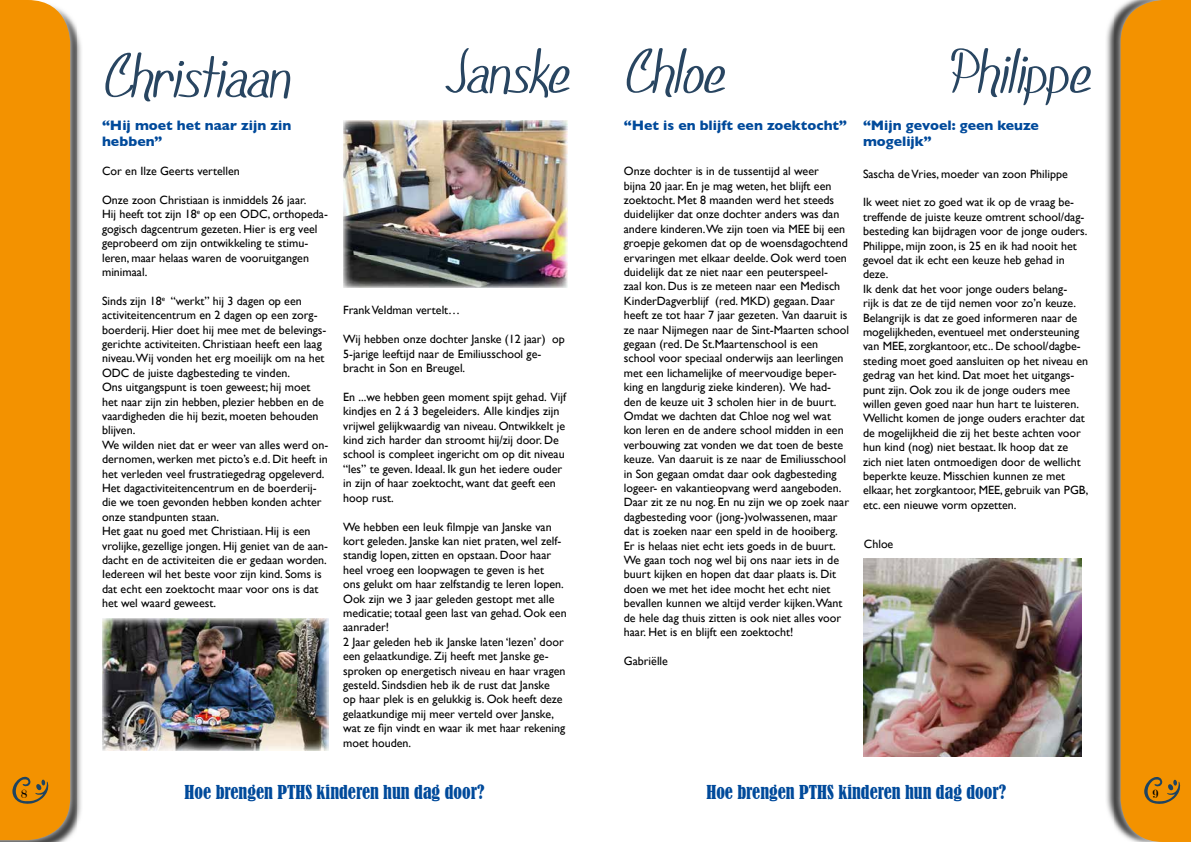
<style>
.page{position:relative;width:1191px;height:842px;background:#fff}
.page>*{position:absolute;margin:0;border:0;box-sizing:border-box;transform-origin:0 0}
.t1{font:69.7px "SF Foxboro Script";color:#284561}
.t2{font:condensed 18px "Bernard";color:#004a9b}
.t3{font:700 14px/16.8px "Gill Sans";color:#004a9b}
.t4{font:13px "Modern";color:#000}
.t5{font:12px/14.4px "Gill Sans";color:#000}
</style>
<div class="page">
<img style="left:76px;top:26px;width:6px;height:803px">
<img style="left:0;top:17px;width:76px;height:825px">
<div style="left:0;top:0;width:70px;height:840px;background:#f39200"></div>
<svg style="left:12px;top:777px;width:37px;height:27px"></svg>
<img style="left:1106px;top:7px;width:14px;height:825px">
<div style="left:1120px;top:0;width:71px;height:842px;background:#f39200"></div>
<svg style="left:1144px;top:777px;width:37px;height:27px"></svg>
<img style="left:102px;top:618px;width:226px;height:132px">
<img style="left:343px;top:120px;width:224px;height:168px">
<img style="left:864px;top:558px;width:217px;height:198px">
<h1 class="t1" style="left:102px;top:39px;width:188px">Christiaan</h1>
<h1 class="t1" style="left:445px;top:34px;width:279px">Janske Chloe</h1>
<h1 class="t1" style="left:946px;top:34px;width:144px">Philippe</h1>
<p class="t3" style="left:102px;top:116px;width:191px">“Hij moet het naar zijn zin hebben”</p>
<p class="t5" style="left:102px;top:164px;width:139px">Cor en Ilze Geerts vertellen</p>
<p class="t5" style="left:102px;top:193px;width:227px">Onze zoon Christiaan is inmiddels 26 jaar.<br>Hij heeft tot zijn 18<sup>e</sup> op een ODC, orthopeda&shy;gogisch dagcentrum gezeten. Hier is erg veel geprobeerd om zijn ontwikkeling te stimu&shy;leren, maar helaas waren de vooruitgangen minimaal.</p>
<p class="t5" style="left:102px;top:293px;width:228px">Sinds zijn 18<sup>e</sup> “werkt” hij 3 dagen op een activiteitencentrum en 2 dagen op een zorg&shy;boerderij. Hier doet hij mee met de belevings&shy;gerichte activiteiten. Christiaan heeft een laag niveau.Wij vonden het erg moeilijk om na het ODC de juiste dagbesteding te vinden.<br>Ons uitgangspunt is toen geweest; hij moet het naar zijn zin hebben, plezier hebben en de vaardigheden die hij bezit, moeten behouden blijven.<br>We wilden niet dat er weer van alles werd on&shy;dernomen, werken met picto’s e.d. Dit heeft in het verleden veel frustratiegedrag opgeleverd.<br>Het dagactiviteitencentrum en de boerderij&shy;die we toen gevonden hebben konden achter onze standpunten staan.<br>Het gaat nu goed met Christiaan. Hij is een vrolijke, gezellige jongen. Hij geniet van de aan&shy;dacht en de activiteiten die er gedaan worden.<br>Iedereen wil het beste voor zijn kind. Soms is dat echt een zoektocht maar voor ons is dat het wel waard geweest.</p>
<p class="t5" style="left:343px;top:303px;width:119px">Frank Veldman vertelt…</p>
<p class="t5" style="left:343px;top:332px;width:223px">Wij hebben onze dochter Janske (12 jaar) op<br>5-jarige leeftijd naar de Emiliusschool ge&shy;bracht in Son en Breugel.</p>
<p class="t5" style="left:343px;top:389px;width:224px">En ...we hebben geen moment spijt gehad. Vijf kindjes en 2 á 3 begeleiders. Alle kindjes zijn vrijwel gelijkwaardig van niveau. Ontwikkelt je kind zich harder dan stroomt hij/zij door. De school is compleet ingericht om op dit niveau “les” te geven. Ideaal. Ik gun het iedere ouder in zijn of haar zoektocht, want dat geeft een hoop rust.</p>
<p class="t5" style="left:343px;top:519px;width:225px">We hebben een leuk filmpje van Janske van kort geleden. Janske kan niet praten, wel zelf&shy;standig lopen, zitten en opstaan. Door haar heel vroeg een loopwagen te geven is het<br>ons gelukt om haar zelfstandig te leren lopen.<br>Ook zijn we 3 jaar geleden gestopt met alle medicatie; totaal geen last van gehad. Ook een aanrader!<br>2 Jaar geleden heb ik Janske laten ‘lezen’ door een gelaatkundige. Zij heeft met Janske ge&shy;sproken op energetisch niveau en haar vragen gesteld. Sindsdien heb ik de rust dat Janske<br>op haar plek is en gelukkig is. Ook heeft deze gelaatkundige mij meer verteld over Janske, wat ze fijn vindt en waar ik met haar rekening moet houden.</p>
<p class="t3" style="left:624px;top:116px;width:225px">“Het is en blijft een zoektocht”</p>
<p class="t5" style="left:624px;top:164px;width:227px">Onze dochter is in de tussentijd al weer<br>bijna 20 jaar. En je mag weten, het blijft een zoektocht. Met 8 maanden werd het steeds duidelijker dat onze dochter anders was dan andere kinderen.We zijn toen via MEE bij een groepje gekomen dat op de woensdagochtend ervaringen met elkaar deelde. Ook werd toen duidelijk dat ze niet naar een peuterspeel-<br>zaal kon. Dus is ze meteen naar een Medisch KinderDagverblijf (red. MKD) gegaan. Daar heeft ze tot haar 7 jaar gezeten. Van daaruit is ze naar Nijmegen naar de Sint-Maarten school gegaan (red. De St.Maartenschool is een school voor speciaal onderwijs aan leerlingen met een lichamelijke of meervoudige beper&shy;king en langdurig zieke kinderen). We had&shy;den de keuze uit 3 scholen hier in de buurt.<br>Omdat we dachten dat Chloe nog wel wat kon leren en de andere school midden in een verbouwing zat vonden we dat toen de beste keuze. Van daaruit is ze naar de Emiliusschool in Son gegaan omdat daar ook dagbesteding logeer- en vakantieopvang werd aangeboden.<br>Daar zit ze nu nog. En nu zijn we op zoek naar dagbesteding voor (jong-)volwassenen, maar dat is zoeken naar een speld in de hooiberg.<br>Er is helaas niet echt iets goeds in de buurt.<br>We gaan toch nog wel bij ons naar iets in de buurt kijken en hopen dat daar plaats is. Dit doen we met het idee mocht het echt niet bevallen kunnen we altijd verder kijken.Want de hele dag thuis zitten is ook niet alles voor haar. Het is en blijft een zoektocht!</p>
<p class="t5" style="left:624px;top:653px;width:46px">Gabriëlle</p>
<p class="t3" style="left:863px;top:116px;width:177px">“Mijn gevoel: geen keuze mogelijk”</p>
<p class="t5" style="left:863px;top:166px;width:206px">Sascha de Vries, moeder van zoon Philippe</p>
<p class="t5" style="left:863px;top:195px;width:227px">Ik weet niet zo goed wat ik op de vraag be&shy;treffende de juiste keuze omtrent school/dag&shy;besteding kan bijdragen voor de jonge ouders.<br>Philippe, mijn zoon, is 25 en ik had nooit het gevoel dat ik echt een keuze heb gehad in deze.<br>Ik denk dat het voor jonge ouders belang-<br>rijk is dat ze de tijd nemen voor zo’n keuze.<br>Belangrijk is dat ze goed informeren naar de mogelijkheden, eventueel met ondersteuning van MEE, zorgkantoor, etc.. De school/dagbe&shy;steding moet goed aansluiten op het niveau en gedrag van het kind. Dat moet het uitgangs&shy;punt zijn. Ook zou ik de jonge ouders mee willen geven goed naar hun hart te luisteren.<br>Wellicht komen de jonge ouders erachter dat de mogelijkheid die zij het beste achten voor hun kind (nog) niet bestaat. Ik hoop dat ze zich niet laten ontmoedigen door de wellicht beperkte keuze. Misschien kunnen ze met elkaar, het zorgkantoor, MEE, gebruik van PGB, etc. een nieuwe vorm opzetten.</p>
<p class="t5" style="left:864px;top:537px;width:31px">Chloe</p>
<h2 class="t2" style="left:185px;top:782px;width:301px">Hoe brengen PTHS kinderen hun dag door?</h2>
<h2 class="t2" style="left:706px;top:782px;width:301px">Hoe brengen PTHS kinderen hun dag door?</h2>
<p class="t4" style="left:21px;top:788px;width:7px">8</p>
<p class="t4" style="left:1152px;top:788px;width:7px">9</p>
</div>
